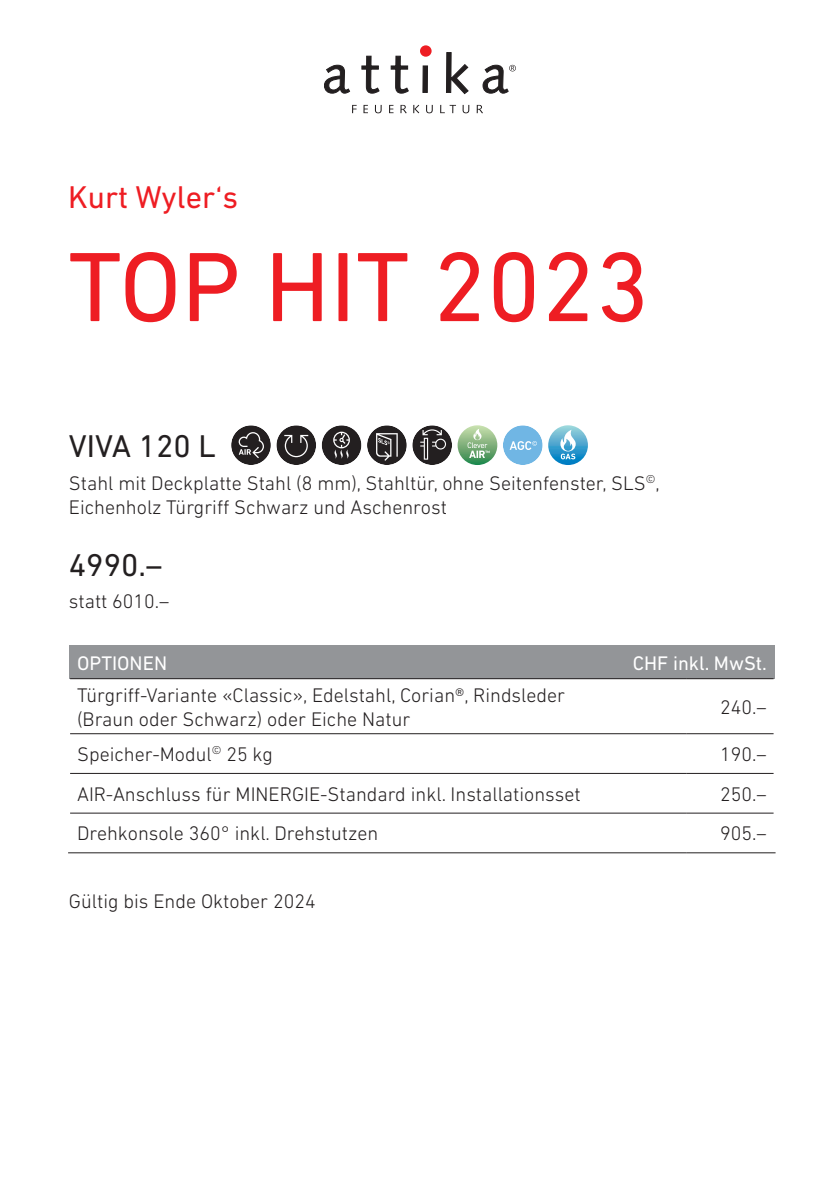
<style>
.page{position:relative;width:840px;height:1191px;background:#fff}
.page>*{position:absolute;margin:0;border:0;box-sizing:border-box;transform-origin:0 0}
.t1{font:100px "DIN Next LT Pro";color:#ee1d23}
.t2{font:32px "DIN Next LT Pro";color:#231f20}
.t3{font:32px "DIN Next LT Pro";color:#ee1d23}
.t4{font:300 20px/24px "DIN Next LT Pro";color:#231f20}
.t5{font:20px "DIN Next LT Pro";color:#fff}
</style>
<div class="page">
<svg style="left:352px;top:105px;width:4px;height:8px"></svg>
<svg style="left:363px;top:105px;width:5px;height:8px"></svg>
<svg style="left:375px;top:105px;width:6px;height:8px"></svg>
<svg style="left:389px;top:105px;width:4px;height:8px"></svg>
<svg style="left:400px;top:105px;width:6px;height:8px"></svg>
<svg style="left:413px;top:105px;width:6px;height:8px"></svg>
<svg style="left:426px;top:105px;width:6px;height:8px"></svg>
<svg style="left:440px;top:105px;width:16px;height:8px"></svg>
<svg style="left:462px;top:105px;width:7px;height:8px"></svg>
<svg style="left:476px;top:105px;width:6px;height:8px"></svg>
<svg style="left:324px;top:64px;width:26px;height:30px"></svg>
<svg style="left:361px;top:55px;width:19px;height:39px"></svg>
<svg style="left:390px;top:55px;width:19px;height:39px"></svg>
<div style="left:422px;top:66px;width:5px;height:26px;background:#231f20"></div>
<div style="left:422px;top:66px;width:5px;height:27px;border:1px solid #231f20"></div>
<svg style="left:446px;top:52px;width:23px;height:43px"></svg>
<div style="left:420px;top:45px;width:11px;height:12px;background:#ee1d23;border-radius:50%"></div>
<svg style="left:482px;top:64px;width:33px;height:30px"></svg>
<div style="left:69px;top:645px;width:705px;height:33px;background:#939598"></div>
<hr style="left:70px;top:773px;width:615px;height:1px;background:#231f20">
<hr style="left:685px;top:773px;width:88px;height:1px;background:#231f20">
<hr style="left:70px;top:812px;width:615px;height:1px;background:#231f20">
<hr style="left:685px;top:812px;width:88px;height:1px;background:#231f20">
<hr style="left:68px;top:852px;width:617px;height:1px;background:#231f20">
<hr style="left:685px;top:852px;width:90px;height:1px;background:#231f20">
<hr style="left:685px;top:733px;width:88px;height:1px;background:#231f20">
<hr style="left:70px;top:733px;width:615px;height:1px;background:#231f20">
<hr style="left:70px;top:678px;width:615px;height:1px;background:#231f20">
<hr style="left:685px;top:678px;width:88px;height:1px;background:#231f20">
<svg style="left:457px;top:425px;width:40px;height:40px"></svg>
<div style="left:502px;top:425px;width:40px;height:40px;background:#70b6e4;border-radius:50%"></div>
<svg style="left:509px;top:441px;width:27px;height:9px"></svg>
<svg style="left:548px;top:425px;width:39px;height:40px"></svg>
<div style="left:231px;top:425px;width:40px;height:40px;background:#231f20;border-radius:50%"></div>
<svg style="left:238px;top:432px;width:26px;height:26px"></svg>
<div style="left:276px;top:425px;width:40px;height:40px;background:#231f20;border-radius:50%"></div>
<svg style="left:284px;top:435px;width:24px;height:22px"></svg>
<div style="left:321px;top:425px;width:40px;height:40px;background:#231f20;border-radius:50%"></div>
<svg style="left:333px;top:432px;width:17px;height:27px"></svg>
<div style="left:367px;top:425px;width:39px;height:40px;background:#231f20;border-radius:50%"></div>
<svg style="left:376px;top:433px;width:21px;height:28px"></svg>
<div style="left:412px;top:425px;width:40px;height:40px;background:#231f20;border-radius:50%"></div>
<svg style="left:420px;top:429px;width:26px;height:30px"></svg>
<h2 class="t3" style="left:68px;top:179px;width:171px">Kurt Wyler‘s</h2>
<h1 class="t1" style="left:68px;top:229px;width:582px">TOP HIT 2023</h1>
<h2 class="t2" style="left:69px;top:427px;width:148px">VIVA 120 L</h2>
<p class="t4" style="left:69px;top:471px;width:592px">Stahl mit Deckplatte Stahl (8 mm), Stahltür, ohne Seitenfenster, SLS<sup>©</sup>,<br>Eichenholz Türgriff Schwarz und Aschenrost</p>
<h2 class="t2" style="left:69px;top:547px;width:95px">4990.–</h2>
<p class="t4" style="left:69px;top:589px;width:102px">statt 6010.–</p>
<p class="t5" style="left:77px;top:651px;width:91px">OPTIONEN</p>
<p class="t5" style="left:632px;top:651px;width:136px">CHF inkl. MwSt.</p>
<p class="t4" style="left:77px;top:682px;width:489px">Türgriff-Variante «Classic», Edelstahl, Corian®, Rindsleder (Braun oder Schwarz) oder Eiche Natur</p>
<p class="t4" style="left:719px;top:694px;width:48px">240.–</p>
<p class="t4" style="left:77px;top:742px;width:197px">Speicher-Modul<sup>©</sup> 25 kg</p>
<p class="t4" style="left:719px;top:742px;width:48px">190.–</p>
<p class="t4" style="left:77px;top:781px;width:505px">AIR-Anschluss für MINERGIE-Standard inkl. Installationsset</p>
<p class="t4" style="left:719px;top:781px;width:48px">250.–</p>
<p class="t4" style="left:77px;top:821px;width:302px">Drehkonsole 360° inkl. Drehstutzen</p>
<p class="t4" style="left:719px;top:821px;width:48px">905.–</p>
<p class="t4" style="left:69px;top:888px;width:248px">Gültig bis Ende Oktober 2024</p>
</div>
